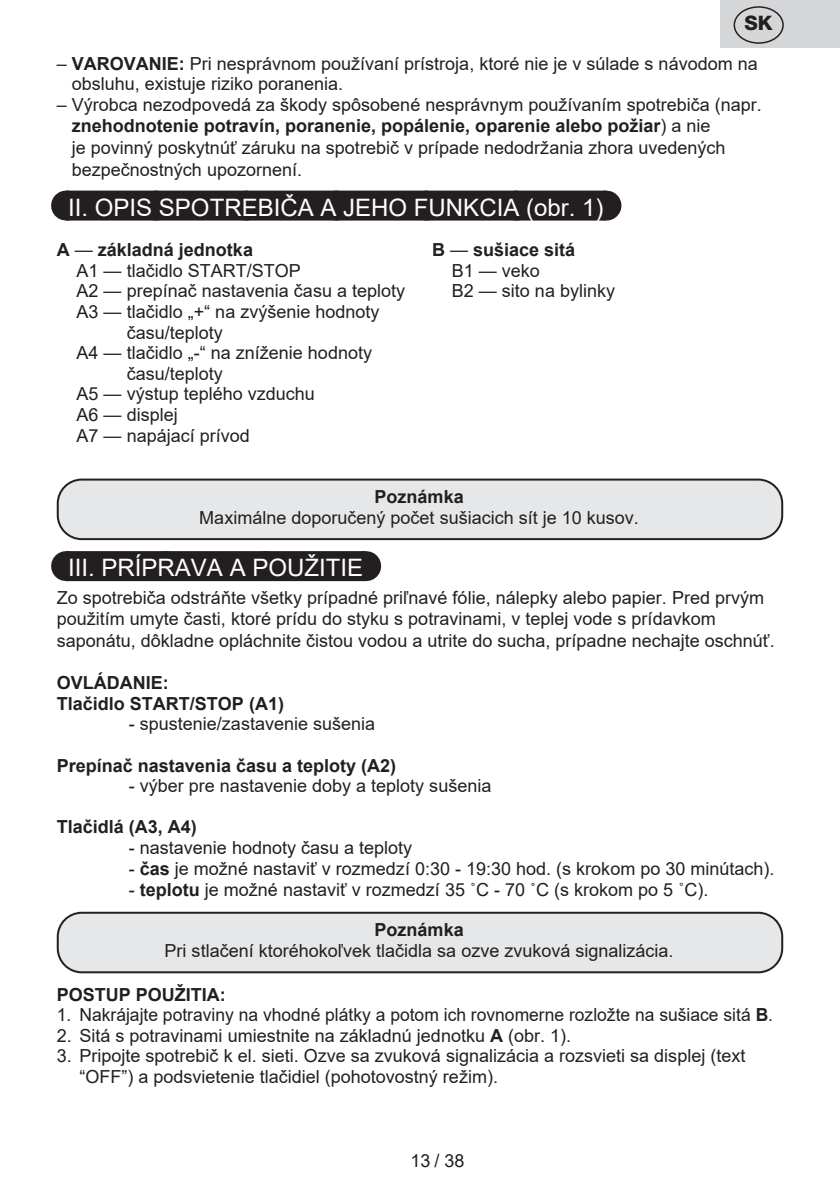
<style>
.page{position:relative;width:840px;height:1191px;background:#fff}
.page>*{position:absolute;margin:0;border:0;box-sizing:border-box;transform-origin:0 0}
.Grafický_nadpis_ETA{font:24px "Arial";color:#fff}
.t1{font:800 20px "Helvetica Neue OT";color:#231f20}
.Normální{font:18px/21.6px "Arial";color:#231f20}
.Normální-2{font:700 18px "Arial";color:#231f20}
.s1{font-weight:700}
.s2{font-weight:400}
</style>
<div class="page">
<div style="left:66px;top:191px;width:539px;height:30px;background:#231f20"></div>
<svg style="left:156px;top:220px;width:404px;height:1px"></svg>
<hr style="left:605px;top:191px;width:1px;height:30px;background:#231f20">
<div style="left:66px;top:551px;width:299px;height:30px;background:#231f20"></div>
<svg style="left:168px;top:551px;width:147px;height:1px"></svg>
<hr style="left:365px;top:551px;width:1px;height:30px;background:#231f20">
<div style="left:58px;top:479px;width:723px;height:60px;background:#e6e7e9;border-radius:24px"></div>
<div style="left:57px;top:478px;width:725px;height:62px;border:2px solid #231f20;border-radius:24px"></div>
<div style="left:58px;top:912px;width:723px;height:60px;background:#e6e7e9;border-radius:24px"></div>
<div style="left:57px;top:911px;width:725px;height:62px;border:2px solid #231f20;border-radius:24px"></div>
<div style="left:719px;top:0;width:120px;height:48px;background:#d5d6d8"></div>
<div style="left:733px;top:6px;width:50px;height:38px;border:1px solid #231f20;border-radius:50%"></div>
<p class="t1" style="left:744px;top:11px;width:30px">SK</p>
<p class="Normální" style="left:72px;top:53px;width:687px;line-height:20.6px;text-indent:-15px">– <span class="s1">VAROVANIE:</span> Pri nesprávnom používaní prístroja, ktoré nie je v súlade s návodom na obsluhu, existuje riziko poranenia.</p>
<p class="Normální" style="left:72px;top:94px;width:691px;text-indent:-15px">– Výrobca nezodpovedá za škody spôsobené nesprávnym používaním spotrebiča (napr. <span class="s1">znehodnotenie potravín, poranenie, popálenie, oparenie alebo požiar</span>) a nie<br>je povinný poskytnúť záruku na spotrebič v prípade nedodržania zhora uvedených bezpečnostných upozornení.</p>
<p class="Grafický_nadpis_ETA" style="left:68px;top:191px;width:536px">II. OPIS SPOTREBIČA A JEHO FUNKCIA (obr. 1)</p>
<p class="Normální-2" style="left:57px;top:237px;width:198px">A <span class="s2">—</span> základná jednotka</p>
<p class="Normální" style="left:77px;top:259px;width:226px">A1 — tlačidlo START/STOP</p>
<p class="Normální" style="left:77px;top:280px;width:330px">A2 — prepínač nastavenia času a teploty</p>
<p class="Normální" style="left:127px;top:301px;width:254px;line-height:20.6px;text-indent:-50px">A3 — tlačidlo „+“ na zvýšenie hodnoty času/teploty</p>
<p class="Normální" style="left:127px;top:342px;width:247px;line-height:20.6px;text-indent:-50px">A4 — tlačidlo „-“ na zníženie hodnoty času/teploty</p>
<p class="Normální" style="left:77px;top:383px;width:240px">A5 — výstup teplého vzduchu</p>
<p class="Normální" style="left:77px;top:404px;width:103px">A6 — displej</p>
<p class="Normální" style="left:77px;top:424px;width:175px">A7 — napájací prívod</p>
<p class="Normální-2" style="left:432px;top:237px;width:145px">B <span class="s2">—</span> sušiace sitá</p>
<p class="Normální" style="left:451px;top:259px;width:90px">B1 — veko</p>
<p class="Normální" style="left:451px;top:280px;width:165px">B2 — sito na bylinky</p>
<p class="Normální-2" style="left:374px;top:484px;width:91px">Poznámka</p>
<p class="Normální" style="left:199px;top:507px;width:441px">Maximálne doporučený počet sušiacich sít je 10 kusov.</p>
<p class="Grafický_nadpis_ETA" style="left:68px;top:551px;width:296px">III. PRÍPRAVA A POUŽITIE</p>
<p class="Normální" style="left:57px;top:586px;width:719px">Zo spotrebiča odstráňte všetky prípadné priľnavé fólie, nálepky alebo papier. Pred prvým použitím umyte časti, ktoré prídu do styku s potravinami, v teplej vode s prídavkom saponátu, dôkladne opláchnite čistou vodou a utrite do sucha, prípadne nechajte oschnúť.</p>
<p class="Normální-2" style="left:57px;top:670px;width:113px">OVLÁDANIE:</p>
<p class="Normální-2" style="left:57px;top:690px;width:229px">Tlačidlo START/STOP (A1)</p>
<p class="Normální" style="left:129px;top:713px;width:248px">- spustenie/zastavenie sušenia</p>
<p class="Normální-2" style="left:57px;top:752px;width:341px">Prepínač nastavenia času a teploty (A2)</p>
<p class="Normální" style="left:129px;top:775px;width:364px">- výber pre nastavenie doby a teploty sušenia</p>
<p class="Normální-2" style="left:57px;top:814px;width:142px">Tlačidlá (A3, A4)</p>
<p class="Normální" style="left:129px;top:836px;width:285px">- nastavenie hodnoty času a teploty</p>
<p class="Normální" style="left:129px;top:857px;width:647px">- <span class="s1">čas</span> je možné nastaviť v rozmedzí 0:30 - 19:30 hod. (s krokom po 30 minútach).</p>
<p class="Normální" style="left:129px;top:879px;width:580px">- <span class="s1">teplotu</span> je možné nastaviť v rozmedzí 35 ˚C - 70 ˚C (s krokom po 5 ˚C).</p>
<p class="Normální-2" style="left:374px;top:917px;width:91px">Poznámka</p>
<p class="Normální" style="left:164px;top:939px;width:510px">Pri stlačení ktoréhokoľvek tlačidla sa ozve zvuková signalizácia.</p>
<p class="Normální-2" style="left:57px;top:981px;width:171px">POSTUP POUŽITIA:</p>
<p class="Normální" style="left:57px;top:1004px;width:717px">1. Nakrájajte potraviny na vhodné plátky a potom ich rovnomerne rozložte na sušiace sitá <span class="s1">B</span>.</p>
<p class="Normální" style="left:57px;top:1024px;width:515px">2. Sitá s potravinami umiestnite na základnú jednotku <span class="s1">A</span> (obr. 1).</p>
<p class="Normální" style="left:79px;top:1045px;width:667px;line-height:20.6px;text-indent:-23px">3. Pripojte spotrebič k el. sieti. Ozve sa zvuková signalizácia a rozsvieti sa displej (text “OFF”) a podsvietenie tlačidiel (pohotovostný režim).</p>
<p class="Normální" style="left:410px;top:1150px;width:56px">13 / 38</p>
</div>
